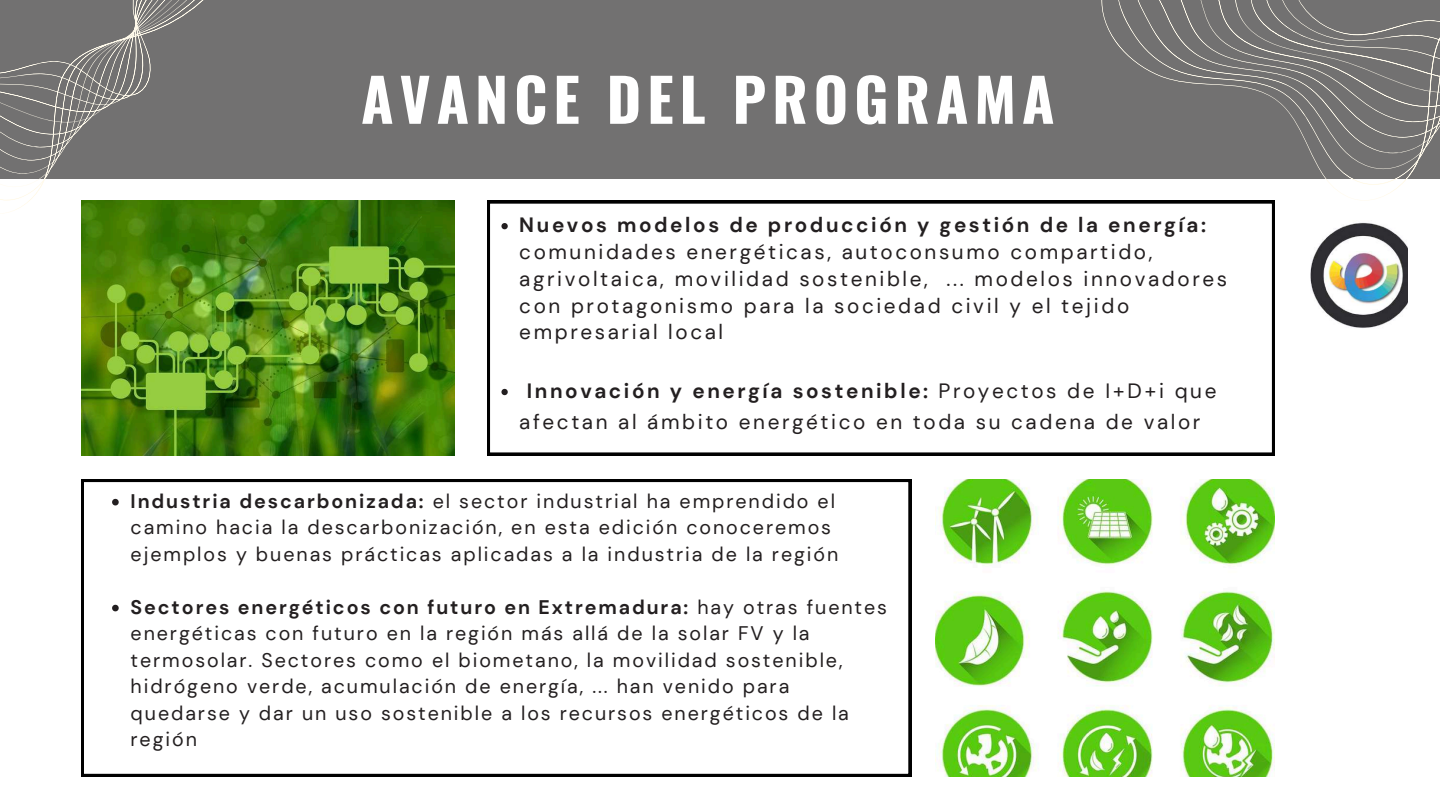
<style>
.page{position:relative;width:1440px;height:810px;background:#fff}
.page>*{position:absolute;margin:0;border:0;box-sizing:border-box;transform-origin:0 0}
.t1{font:700 59.3px "Oswald";letter-spacing:.1em;color:#fff}
.t2{font:20.7px/26.7px "DM Sans";letter-spacing:.125em;color:#231f20}
.t3{font:700 20.7px "DM Sans";letter-spacing:.125em;color:#231f20}
.t4{font:19.6px/26.5px "DM Sans";letter-spacing:.1em;color:#231f20}
.s1{font-weight:700}
</style>
<div class="page">
<div style="left:0;top:0;width:1440px;height:179px;background:#727171"></div>
<svg style="left:1101px;top:0;width:339px;height:201px"></svg>
<svg style="left:0;top:0;width:248px;height:212px"></svg>
<img style="left:81px;top:201px;width:373px;height:255px">
<svg style="left:487px;top:201px;width:788px;height:254px"></svg>
<svg style="left:501px;top:223px;width:7px;height:6px"></svg>
<svg style="left:501px;top:389px;width:7px;height:6px"></svg>
<img style="left:936px;top:479px;width:339px;height:298px">
<svg style="left:81px;top:479px;width:830px;height:298px"></svg>
<svg style="left:112px;top:499px;width:7px;height:6px"></svg>
<svg style="left:112px;top:605px;width:7px;height:6px"></svg>
<img style="left:1311px;top:222px;width:96px;height:106px">
<h1 class="t1" style="left:361px;top:53px;width:695px">AVANCE DEL PROGRAMA</h1>
<p class="t3" style="left:519px;top:212px;width:688px">Nuevos modelos de producción y gestión de la energía:</p>
<p class="t2" style="left:519px;top:239px;width:709px">comunidades energéticas, autoconsumo compartido, agrivoltaica, movilidad sostenible, ... modelos innovadores con protagonismo para la sociedad civil y el tejido empresarial local</p>
<p class="t2" style="left:519px;top:376px;width:699px;line-height:30.7px;text-indent:8px"><span class="s1">Innovación y energía sostenible:</span> Proyectos de I+D+i que afectan al ámbito energético en toda su cadena de valor</p>
<p class="t4" style="left:131px;top:488px;width:709px"><span class="s1">Industria descarbonizada:</span> el sector industrial ha emprendido el camino hacia la descarbonización, en esta edición conoceremos ejemplos y buenas prácticas aplicadas a la industria de la región</p>
<p class="t4" style="left:131px;top:594px;width:758px"><span class="s1">Sectores energéticos con futuro en Extremadura:</span> hay otras fuentes energéticas con futuro en la región más allá de la solar FV y la termosolar. Sectores como el biometano, la movilidad sostenible, hidrógeno verde, acumulación de energía, ... han venido para quedarse y dar un uso sostenible a los recursos energéticos de la región</p>
</div>
